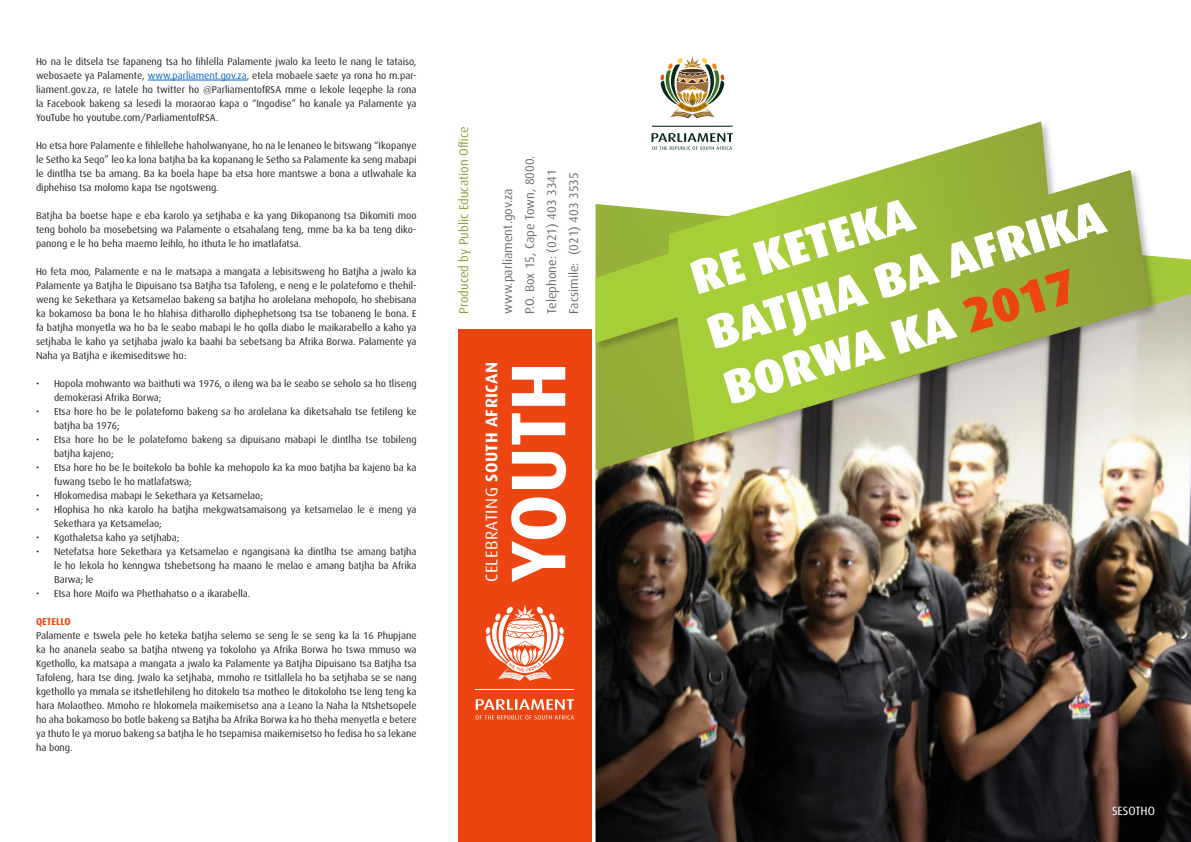
<style>
.page{position:relative;width:1191px;height:842px;background:#fff}
.page>*{position:absolute;margin:0;border:0;box-sizing:border-box;transform-origin:0 0}
.t1{font:700 77.6px "Dax";color:#fff}
.t2{font:900 48px/57.2px "Dax";color:#fff}
.t3{font:700 16.9px "Dax";letter-spacing:.025em;color:#fff}
.t4{font:12.7px "Dax";color:#6c6d70}
.t5{font:12.7px "Dax";color:#8ca139}
.t6{font:12px "Dax";color:#fff}
.text{font:10px/14px "Dax";color:#231f20;text-align:justify}
.t7{font:700 10px "Dax";color:#ed4512}
.s1{color:#0563c1}
.s2{font-weight:400}
.s3{color:#ed4512}
</style>
<div class="page">
<div style="left:458px;top:330px;width:133px;height:512px;background:#ed4512"></div>
<hr style="left:475px;top:689px;width:99px;height:1px;background:#fff">
<svg style="left:475px;top:699px;width:99px;height:21px"></svg>
<svg style="left:485px;top:605px;width:79px;height:76px"></svg>
<svg style="left:660px;top:56px;width:64px;height:62px"></svg>
<img style="left:595px;top:294px;width:596px;height:548px">
<div style="left:593px;top:120px;width:566px;height:331px;background:#231f20;opacity:.29"></div>
<svg style="left:595px;top:122px;width:554px;height:319px"></svg>
<hr style="left:148px;top:80px;width:99px;height:1px;background:#0563c1">
<p class="text" style="left:36px;top:55px;width:382px">Ho na le ditsela tse fapaneng tsa ho fihlella Palamente jwalo ka leeto le nang le tataiso, webosaete ya Palamente, <span class="s1">www.parliament.gov.za</span>, etela mobaele saete ya rona ho m.par&shy;liament.gov.za, re latele ho twitter ho @ParliamentofRSA mme o lekole leqephe la rona la Facebook bakeng sa lesedi la moraorao kapa o “Ingodise” ho kanale ya Palamente ya YouTube ho youtube.com/ParliamentofRSA.</p>
<p class="text" style="left:36px;top:139px;width:382px">Ho etsa hore Palamente e fihlellehe haholwanyane, ho na le lenaneo le bitswang “Ikopanye le Setho ka Seqo” leo ka lona batjha ba ka kopanang le Setho sa Palamente ka seng mabapi le dintlha tse ba amang. Ba ka boela hape ba etsa hore mantswe a bona a utlwahale ka diphehiso tsa molomo kapa tse ngotsweng.</p>
<p class="text" style="left:36px;top:209px;width:382px">Batjha ba boetse hape e eba karolo ya setjhaba e ka yang Dikopanong tsa Dikomiti moo teng boholo ba mosebetsing wa Palamente o etsahalang teng, mme ba ka ba teng diko&shy;panong e le ho beha maemo leihlo, ho ithuta le ho imatlafatsa.</p>
<p class="text" style="left:36px;top:265px;width:382px">Ho feta moo, Palamente e na le matsapa a mangata a lebisitsweng ho Batjha a jwalo ka Palamente ya Batjha le Dipuisano tsa Batjha tsa Tafoleng, e neng e le polatefomo e thehil&shy;weng ke Sekethara ya Ketsamelao bakeng sa batjha ho arolelana mehopolo, ho shebisana ka bokamoso ba bona le ho hlahisa ditharollo diphephetsong tsa tse tobaneng le bona. E fa batjha monyetla wa ho ba le seabo mabapi le ho qolla diabo le maikarabello a kaho ya setjhaba le kaho ya setjhaba jwalo ka baahi ba sebetsang ba Afrika Borwa. Palamente ya Naha ya Batjha e ikemiseditswe ho:</p>
<p class="text" style="left:54px;top:377px;width:364px;text-indent:-18px">• Hopola mohwanto wa baithuti wa 1976, o ileng wa ba le seabo se seholo sa ho tliseng demokerasi Afrika Borwa;</p>
<p class="text" style="left:54px;top:405px;width:364px;text-indent:-18px">• Etsa hore ho be le polatefomo bakeng sa ho arolelana ka diketsahalo tse fetileng ke batjha ba 1976;</p>
<p class="text" style="left:54px;top:433px;width:364px;text-indent:-18px">• Etsa hore ho be le polatefomo bakeng sa dipuisano mabapi le dintlha tse tobileng batjha kajeno;</p>
<p class="text" style="left:54px;top:461px;width:364px;text-indent:-18px">• Etsa hore ho be le boitekolo ba bohle ka mehopolo ka ka moo batjha ba kajeno ba ka fuwang tsebo le ho matlafatswa;</p>
<p class="text" style="left:36px;top:489px;width:228px">• Hlokomedisa mabapi le Sekethara ya Ketsamelao;</p>
<p class="text" style="left:54px;top:503px;width:364px;text-indent:-18px">• Hlophisa ho nka karolo ha batjha mekgwatsamaisong ya ketsamelao le e meng ya<br>Sekethara ya Ketsamelao;</p>
<p class="text" style="left:36px;top:531px;width:145px">• Kgothaletsa kaho ya setjhaba;</p>
<p class="text" style="left:54px;top:545px;width:364px;text-indent:-18px">• Netefatsa hore Sekethara ya Ketsamelao e ngangisana ka dintlha tse amang batjha le ho lekola ho kenngwa tshebetsong ha maano le melao e amang batjha ba Afrika Barwa; le</p>
<p class="text" style="left:36px;top:587px;width:216px">• Etsa hore Moifo wa Phethahatso o a ikarabella.</p>
<p class="t7" style="left:36px;top:616px;width:36px">QETELLO</p>
<p class="text" style="left:36px;top:629px;width:382px">Palamente e tswela pele ho keteka batjha selemo se seng le se seng ka la 16 Phupjane ka ho ananela seabo sa batjha ntweng ya tokoloho ya Afrika Borwa ho tswa mmuso wa Kgethollo, ka matsapa a mangata a jwalo ka Palamente ya Batjha Dipuisano tsa Batjha tsa Tafoleng, hara tse ding. Jwalo ka setjhaba, mmoho re tsitlallela ho ba setjhaba se se nang kgethollo ya mmala se itshetlehileng ho ditokelo tsa motheo le ditokoloho tse leng teng ka hara Molaotheo. Mmoho re hlokomela maikemisetso ana a Leano la Naha la Ntshetsopele ho aha bokamoso bo botle bakeng sa Batjha ba Afrika Borwa ka ho theha menyetla e betere ya thuto le ya moruo bakeng sa batjha le ho tsepamisa maikemisetso ho fedisa ho sa lekane ha bong.</p>
<p class="t5" style="left:456px;top:314px;width:189px;rotate:-90deg">Produced by Public Education Office</p>
<p class="t4" style="left:500px;top:314px;width:127px;rotate:-90deg">www.parliament.gov.za</p>
<p class="t4" style="left:522px;top:314px;width:160px;rotate:-90deg">P.O. Box 15, Cape Town, 8000.</p>
<p class="t4" style="left:544px;top:314px;width:146px;rotate:-90deg">Telephone: (021) 403 3341</p>
<p class="t4" style="left:566px;top:314px;width:143px;rotate:-90deg">Facsimile: (021) 403 3535</p>
<p class="t3" style="left:482px;top:582px;width:221px;rotate:-90deg"><span class="s2">CELEBRATING</span> SOUTH AFRICAN</p>
<p class="t1" style="left:494px;top:582px;width:222px;rotate:-90deg">YOUTH</p>
<p class="t2" style="left:683px;top:252px;width:231px;rotate:-17deg">RE KETEKA</p>
<p class="t2" style="left:700px;top:308px;width:413px;rotate:-17deg">BATJHA BA AFRIKA<br>BORWA KA <span class="s3">2017</span></p>
<p class="t6" style="left:1112px;top:804px;width:44px">SESOTHO</p>
</div>
